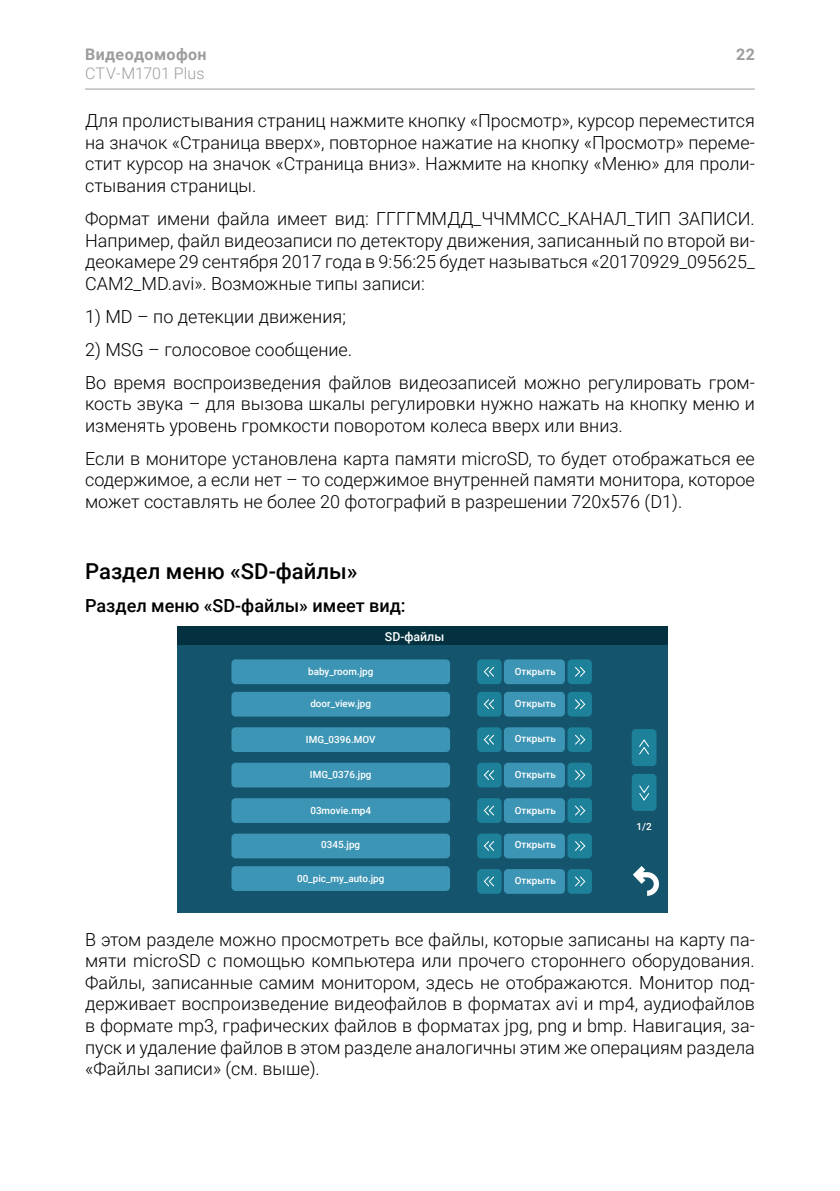
<style>
.page{position:relative;width:840px;height:1191px;background:#fff}
.page>*{position:absolute;margin:0;border:0;box-sizing:border-box;transform-origin:0 0}
.t1{font:500 22px "Roboto";color:#000}
.t2{font:300 18px/21.6px "Roboto";color:#000;text-align:justify}
.t3{font:500 18px "Roboto";color:#000}
.t4{font:700 16px "Roboto";letter-spacing:.025em;color:#9d9d9c}
.t5{font:300 16px "Roboto";letter-spacing:.005em;color:#9d9d9c}
.t6{font:500 12.4px "Roboto";color:#fff}
.t7{font:500 9.8px "Roboto";color:#fff}
</style>
<div class="page">
<hr style="left:85px;top:89px;width:669px;height:1px;background:#9d9d9c">
<div style="left:177px;top:626px;width:490px;height:286px;background:#14556d"></div>
<div style="left:177px;top:626px;width:490px;height:19px;background:#043140"></div>
<svg style="left:633px;top:866px;width:25px;height:30px"></svg>
<div style="left:231px;top:692px;width:219px;height:24px;background:#3d95b5;border-radius:4px"></div>
<div style="left:231px;top:727px;width:219px;height:25px;background:#3d95b5;border-radius:4px"></div>
<div style="left:231px;top:762px;width:219px;height:25px;background:#3d95b5;border-radius:4px"></div>
<div style="left:231px;top:798px;width:219px;height:25px;background:#3d95b5;border-radius:4px"></div>
<div style="left:231px;top:833px;width:219px;height:25px;background:#3d95b5;border-radius:4px"></div>
<div style="left:231px;top:866px;width:219px;height:25px;background:#3d95b5;border-radius:4px"></div>
<div style="left:503px;top:692px;width:61px;height:24px;background:#3d95b5;border-radius:4px"></div>
<div style="left:503px;top:727px;width:61px;height:25px;background:#3d95b5;border-radius:4px"></div>
<div style="left:503px;top:762px;width:61px;height:25px;background:#3d95b5;border-radius:4px"></div>
<div style="left:503px;top:798px;width:61px;height:25px;background:#3d95b5;border-radius:4px"></div>
<div style="left:503px;top:833px;width:61px;height:25px;background:#3d95b5;border-radius:4px"></div>
<div style="left:477px;top:692px;width:24px;height:24px;background:#1d819a;border-radius:4px"></div>
<div style="left:477px;top:727px;width:24px;height:25px;background:#1d819a;border-radius:4px"></div>
<div style="left:477px;top:762px;width:24px;height:25px;background:#1d819a;border-radius:4px"></div>
<div style="left:477px;top:798px;width:24px;height:25px;background:#1d819a;border-radius:4px"></div>
<div style="left:477px;top:833px;width:24px;height:25px;background:#1d819a;border-radius:4px"></div>
<div style="left:231px;top:659px;width:219px;height:25px;background:#3d95b5;border-radius:4px"></div>
<svg style="left:483px;top:699px;width:11px;height:10px"></svg>
<svg style="left:483px;top:734px;width:11px;height:11px"></svg>
<svg style="left:483px;top:770px;width:11px;height:10px"></svg>
<svg style="left:483px;top:805px;width:11px;height:11px"></svg>
<svg style="left:483px;top:841px;width:11px;height:10px"></svg>
<div style="left:567px;top:833px;width:24px;height:25px;background:#1d819a;border-radius:4px"></div>
<div style="left:567px;top:798px;width:24px;height:25px;background:#1d819a;border-radius:4px"></div>
<div style="left:567px;top:762px;width:24px;height:25px;background:#1d819a;border-radius:4px"></div>
<div style="left:567px;top:727px;width:24px;height:25px;background:#1d819a;border-radius:4px"></div>
<div style="left:567px;top:692px;width:24px;height:24px;background:#1d819a;border-radius:4px"></div>
<svg style="left:575px;top:841px;width:10px;height:10px"></svg>
<div style="left:503px;top:869px;width:61px;height:24px;background:#3d95b5;border-radius:4px"></div>
<div style="left:477px;top:869px;width:24px;height:24px;background:#1d819a;border-radius:4px"></div>
<svg style="left:483px;top:876px;width:11px;height:11px"></svg>
<div style="left:567px;top:869px;width:24px;height:24px;background:#1d819a;border-radius:4px"></div>
<svg style="left:575px;top:876px;width:10px;height:11px"></svg>
<svg style="left:575px;top:805px;width:10px;height:11px"></svg>
<svg style="left:575px;top:770px;width:10px;height:10px"></svg>
<div style="left:631px;top:729px;width:25px;height:37px;background:#1d819a;border-radius:4px"></div>
<svg style="left:639px;top:739px;width:10px;height:16px"></svg>
<div style="left:631px;top:774px;width:25px;height:37px;background:#1d819a;border-radius:4px"></div>
<svg style="left:639px;top:785px;width:10px;height:16px"></svg>
<svg style="left:575px;top:734px;width:10px;height:11px"></svg>
<svg style="left:575px;top:699px;width:10px;height:11px"></svg>
<div style="left:503px;top:659px;width:61px;height:25px;background:#3d95b5;border-radius:4px"></div>
<div style="left:477px;top:659px;width:24px;height:25px;background:#1d819a;border-radius:4px"></div>
<svg style="left:483px;top:666px;width:11px;height:11px"></svg>
<div style="left:567px;top:659px;width:24px;height:25px;background:#1d819a;border-radius:4px"></div>
<svg style="left:575px;top:667px;width:10px;height:10px"></svg>
<p class="t4" style="left:85px;top:43px;width:123px">Видеодомофон</p>
<p class="t5" style="left:85px;top:62px;width:121px">CTV-M1701 Plus</p>
<p class="t4" style="left:735px;top:43px;width:20px">22</p>
<p class="t2" style="left:85px;top:109px;width:670px">Для пролистывания страниц нажмите кнопку «Просмотр», курсор переместится на значок «Страница вверх», повторное нажатие на кнопку «Просмотр» переме&shy;стит курсор на значок «Страница вниз». Нажмите на кнопку «Меню» для проли&shy;стывания страницы.</p>
<p class="t2" style="left:85px;top:207px;width:670px">Формат имени файла имеет вид: ГГГГММДД_ЧЧММСС_КАНАЛ_ТИП ЗАПИСИ.<br>Например, файл видеозаписи по детектору движения, записанный по второй ви&shy;деокамере 29 сентября 2017 года в 9:56:25 будет называться «20170929_095625_ CAM2_MD.avi». Возможные типы записи:</p>
<p class="t2" style="left:85px;top:305px;width:262px">1) MD – по детекции движения;</p>
<p class="t2" style="left:85px;top:332px;width:670px;line-height:33px">2) MSG – голосовое сообщение.<br>Во время воспроизведения файлов видеозаписей можно регулировать гром-</p>
<p class="t2" style="left:85px;top:392px;width:670px">кость звука – для вызова шкалы регулировки нужно нажать на кнопку меню и изменять уровень громкости поворотом колеса вверх или вниз.</p>
<p class="t2" style="left:85px;top:447px;width:670px">Если в мониторе установлена карта памяти microSD, то будет отображаться ее содержимое, а если нет – то содержимое внутренней памяти монитора, которое может составлять не более 20 фотографий в разрешении 720x576 (D1).</p>
<p class="t1" style="left:85px;top:555px;width:274px">Раздел меню «SD-файлы»</p>
<p class="t3" style="left:85px;top:592px;width:322px">Раздел меню «SD-файлы» имеет вид:</p>
<p class="t6" style="left:384px;top:627px;width:61px">SD-файлы</p>
<p class="t7" style="left:308px;top:664px;width:67px">baby_room.jpg</p>
<p class="t7" style="left:310px;top:697px;width:62px">door_view.jpg</p>
<p class="t7" style="left:306px;top:733px;width:71px">IMG_0396.MOV</p>
<p class="t7" style="left:310px;top:767px;width:63px">IMG_0376.jpg</p>
<p class="t7" style="left:310px;top:803px;width:62px">03movie.mp4</p>
<p class="t7" style="left:321px;top:838px;width:40px">0345.jpg</p>
<p class="t7" style="left:297px;top:871px;width:89px">00_pic_my_auto.jpg</p>
<p class="t7" style="left:514px;top:664px;width:43px">Открыть</p>
<p class="t7" style="left:514px;top:697px;width:43px">Открыть</p>
<p class="t7" style="left:514px;top:731px;width:43px">Открыть</p>
<p class="t7" style="left:514px;top:768px;width:43px">Открыть</p>
<p class="t7" style="left:514px;top:803px;width:43px">Открыть</p>
<p class="t7" style="left:514px;top:838px;width:43px">Открыть</p>
<p class="t7" style="left:514px;top:873px;width:43px">Открыть</p>
<p class="t7" style="left:636px;top:820px;width:17px">1/2</p>
<p class="t2" style="left:85px;top:927px;width:670px">В этом разделе можно просмотреть все файлы, которые записаны на карту па&shy;мяти microSD с помощью компьютера или прочего стороннего оборудования.<br>Файлы, записанные самим монитором, здесь не отображаются. Монитор под&shy;держивает воспроизведение видеофайлов в форматах avi и mp4, аудиофайлов в формате mp3, графических файлов в форматах jpg, png и bmp. Навигация, за&shy;пуск и удаление файлов в этом разделе аналогичны этим же операциям раздела «Файлы записи» (см. выше).</p>
</div>
